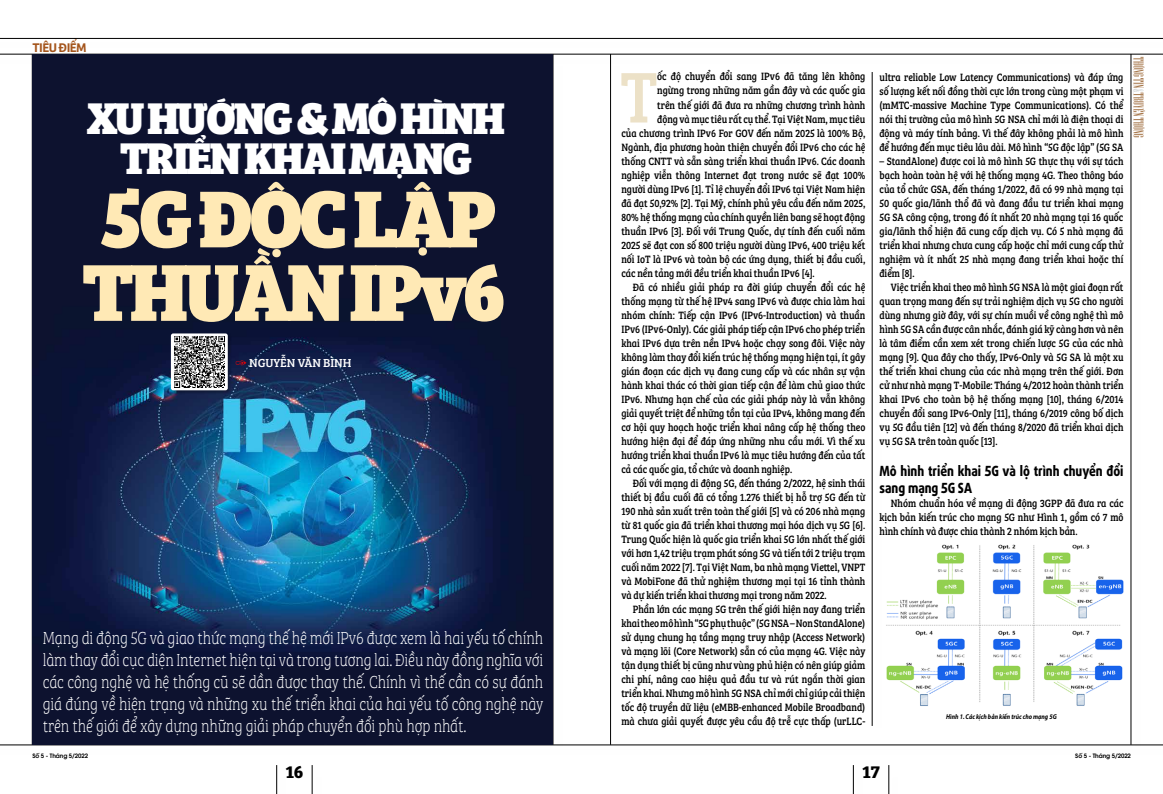
<style>
.page{position:relative;width:1163px;height:794px;background:#fff}
.page>*{position:absolute;margin:0;border:0;box-sizing:border-box;transform-origin:0 0}
.t1{font:83.5px/73.5px "SVN Bree Serif Extra Bold DCVN";letter-spacing:-.055em;color:#ffe9b5;scale:.96 1}
.t2{font:74.2px "SVN Bree Serif";color:#ece1c7;scale:.86 1}
.t3{font:46px/39.9px "SVN Bree Serif Extra Bold DCVN";letter-spacing:-.055em;color:#fff;text-align:center;scale:.96 1}
.t4{font:100 18px/22px "SVN Bree Serif";letter-spacing:-.01em;color:#fff;text-align:justify;scale:.81 1}
.t5{font:700 18px "SVN Bree Serif";color:#000}
.t6{font:700 14px/17px "SVN Daxline Pro Extra";letter-spacing:-.005em;color:#000;scale:.85 1}
.t7{font:600 13px "SVN Bree";letter-spacing:-.04em;color:#a5561d}
.t8{font:12px "SVN Bree Serif";letter-spacing:-.005em;color:#fff}
.t9{font:11px/14px "SVN Bree Serif";color:#000;text-align:justify;scale:.86 1}
.t10{font:italic 700 7px "Myriad Pro";color:#000;scale:.86 1}
.t11{font:6px "SVN Avant Garde Gothic Demi";letter-spacing:-.01em;color:#000}
</style>
<div class="page">
<div style="left:274px;top:765px;width:19px;height:29px;background:#000;opacity:.22"></div>
<svg style="left:276px;top:765px;width:1px;height:29px"></svg>
<div style="left:850px;top:765px;width:19px;height:29px;background:#000;opacity:.22"></div>
<svg style="left:853px;top:765px;width:1px;height:29px"></svg>
<div style="left:310px;top:765px;width:18px;height:29px;background:#000;opacity:.22"></div>
<svg style="left:312px;top:765px;width:1px;height:29px"></svg>
<div style="left:886px;top:765px;width:19px;height:29px;background:#000;opacity:.22"></div>
<svg style="left:888px;top:765px;width:1px;height:29px"></svg>
<div style="left:550px;top:55px;width:19px;height:703px;background:#000;opacity:.22"></div>
<div style="left:30px;top:55px;width:19px;height:703px;background:#c4c4c4"></div>
<hr style="left:610px;top:54px;width:1px;height:691px;background:#000">
<hr style="left:1130px;top:54px;width:1px;height:691px;background:#000">
<div style="left:0;top:742px;width:1162px;height:19px;background:#000;opacity:.22"></div>
<hr style="left:0;top:744px;width:1162px;height:1px;background:#000">
<div style="left:0;top:52px;width:1162px;height:19px;background:#fff"></div>
<div style="left:0;top:36px;width:1162px;height:19px;background:#000;opacity:.22"></div>
<hr style="left:0;top:38px;width:1162px;height:1px;background:#000">
<img style="left:32px;top:54px;width:521px;height:691px">
<div style="left:170px;top:333px;width:62px;height:61px;background:#000;opacity:.33"></div>
<div style="left:171px;top:333px;width:57px;height:57px;background:#fff;border-radius:2px"></div>
<img style="left:174px;top:336px;width:51px;height:51px">
<img style="left:888px;top:544px;width:236px;height:162px">
<hr style="left:871px;top:72px;width:1px;height:654px;background:#000">
<svg style="left:236px;top:360px;width:10px;height:5px"></svg>
<p class="t7" style="left:32px;top:37px;width:56px">TIÊU ĐIỂM</p>
<h3 class="t3" style="left:87px;top:95px;width:437px">XU HƯỚNG &amp; MÔ HÌNH<br>TRIỂN KHAI MẠNG</h3>
<h1 class="t1" style="left:82px;top:175px;width:443px">5G ĐỘC LẬP<br>THUẦN IPv6</h1>
<p class="t8" style="left:249px;top:354px;width:104px">NGUYỄN VĂN BÌNH</p>
<p class="t4" style="left:43px;top:626px;width:619px">Mạng di động 5G và giao thức mạng thế hệ mới IPv6 được xem là hai yếu tố chính làm thay đổi cục diện Internet hiện tại và trong tương lai. Điều này đồng nghĩa với các công nghệ và hệ thống cũ sẽ dần được thay thế. Chính vì thế cần có sự đánh giá đúng về hiện trạng và những xu thế triển khai của hai yếu tố công nghệ này trên thế giới để xây dựng những giải pháp chuyển đổi phù hợp nhất.</p>
<h2 class="t2" style="left:620px;top:41px;width:45px">T</h2>
<p class="t9" style="left:657px;top:69px;width:243px">ốc độ chuyển đổi sang IPv6 đã tăng lên không</p>
<p class="t9" style="left:657px;top:83px;width:243px">ngừng trong những năm gần đây và các quốc gia</p>
<p class="t9" style="left:657px;top:97px;width:243px">trên thế giới đã đưa ra những chương trình hành</p>
<p class="t9" style="left:657px;top:111px;width:243px">động và mục tiêu rất cụ thể. Tại Việt Nam, mục tiêu</p>
<p class="t9" style="left:621px;top:125px;width:285px">của chương trình IPv6 For GOV đến năm 2025 là 100% Bộ,</p>
<p class="t9" style="left:621px;top:139px;width:285px">Ngành, địa phương hoàn thiện chuyển đổi IPv6 cho các hệ</p>
<p class="t9" style="left:621px;top:153px;width:285px">thống CNTT và sẵn sàng triển khai thuần IPv6. Các doanh</p>
<p class="t9" style="left:621px;top:167px;width:285px">nghiệp viễn thông Internet đạt trong nước sẽ đạt 100%</p>
<p class="t9" style="left:621px;top:181px;width:285px">người dùng IPv6 [1]. Tỉ lệ chuyển đổi IPv6 tại Việt Nam hiện</p>
<p class="t9" style="left:621px;top:195px;width:285px">đã đạt 50,92% [2]. Tại Mỹ, chính phủ yêu cầu đến năm 2025,</p>
<p class="t9" style="left:621px;top:209px;width:285px">80% hệ thống mạng của chính quyền liên bang sẽ hoạt động</p>
<p class="t9" style="left:621px;top:223px;width:285px">thuần IPv6 [3]. Đối với Trung Quốc, dự tính đến cuối năm</p>
<p class="t9" style="left:621px;top:237px;width:285px">2025 sẽ đạt con số 800 triệu người dùng IPv6, 400 triệu kết</p>
<p class="t9" style="left:621px;top:251px;width:285px">nối IoT là IPv6 và toàn bộ các ứng dụng, thiết bị đầu cuối,</p>
<p class="t9" style="left:621px;top:265px;width:226px">các nền tảng mới đều triển khai thuần IPv6 [4].</p>
<p class="t9" style="left:632px;top:279px;width:272px">Đã có nhiều giải pháp ra đời giúp chuyển đổi các hệ</p>
<p class="t9" style="left:621px;top:293px;width:285px">thống mạng từ thế hệ IPv4 sang IPv6 và được chia làm hai</p>
<p class="t9" style="left:621px;top:307px;width:285px">nhóm chính: Tiếp cận IPv6 (IPv6-Introduction) và thuần</p>
<p class="t9" style="left:621px;top:321px;width:285px">IPv6 (IPv6-Only). Các giải pháp tiếp cận IPv6 cho phép triển</p>
<p class="t9" style="left:621px;top:335px;width:285px">khai IPv6 dựa trên nền IPv4 hoặc chạy song đôi. Việc này</p>
<p class="t9" style="left:621px;top:349px;width:285px">không làm thay đổi kiến trúc hệ thống mạng hiện tại, ít gây</p>
<p class="t9" style="left:621px;top:363px;width:285px">gián đoạn các dịch vụ đang cung cấp và các nhân sự vận</p>
<p class="t9" style="left:621px;top:377px;width:285px">hành khai thác có thời gian tiếp cận để làm chủ giao thức</p>
<p class="t9" style="left:621px;top:391px;width:285px">IPv6. Nhưng hạn chế của các giải pháp này là vẫn không</p>
<p class="t9" style="left:621px;top:405px;width:285px">giải quyết triệt để những tồn tại của IPv4, không mang đến</p>
<p class="t9" style="left:621px;top:419px;width:285px">cơ hội quy hoạch hoặc triển khai nâng cấp hệ thống theo</p>
<p class="t9" style="left:621px;top:433px;width:285px">hướng hiện đại để đáp ứng những nhu cầu mới. Vì thế xu</p>
<p class="t9" style="left:621px;top:447px;width:285px">hướng triển khai thuần IPv6 là mục tiêu hướng đến của tất</p>
<p class="t9" style="left:621px;top:461px;width:200px">cả các quốc gia, tổ chức và doanh nghiệp.</p>
<p class="t9" style="left:632px;top:475px;width:272px">Đối với mạng di động 5G, đến tháng 2/2022, hệ sinh thái</p>
<p class="t9" style="left:621px;top:489px;width:285px">thiết bị đầu cuối đã có tổng 1.276 thiết bị hỗ trợ 5G đến từ</p>
<p class="t9" style="left:621px;top:503px;width:285px">190 nhà sản xuất trên toàn thế giới [5] và có 206 nhà mạng</p>
<p class="t9" style="left:621px;top:517px;width:285px">từ 81 quốc gia đã triển khai thương mại hóa dịch vụ 5G [6].</p>
<p class="t9" style="left:621px;top:531px;width:285px">Trung Quốc hiện là quốc gia triển khai 5G lớn nhất thế giới</p>
<p class="t9" style="left:621px;top:545px;width:285px">với hơn 1,42 triệu trạm phát sóng 5G và tiến tới 2 triệu trạm</p>
<p class="t9" style="left:621px;top:559px;width:285px">cuối năm 2022 [7]. Tại Việt Nam, ba nhà mạng Viettel, VNPT</p>
<p class="t9" style="left:621px;top:573px;width:285px">và MobiFone đã thử nghiệm thương mại tại 16 tỉnh thành</p>
<p class="t9" style="left:621px;top:587px;width:240px">và dự kiến triển khai thương mại trong năm 2022.</p>
<p class="t9" style="left:632px;top:601px;width:272px">Phần lớn các mạng 5G trên thế giới hiện nay đang triển</p>
<p class="t9" style="left:621px;top:615px;width:285px">khai theo mô hình “5G phụ thuộc” (5G NSA – Non StandAlone)</p>
<p class="t9" style="left:621px;top:629px;width:285px">sử dụng chung hạ tầng mạng truy nhập (Access Network)</p>
<p class="t9" style="left:621px;top:643px;width:285px">và mạng lõi (Core Network) sẵn có của mạng 4G. Việc này</p>
<p class="t9" style="left:621px;top:657px;width:285px">tận dụng thiết bị cũng như vùng phủ hiện có nên giúp giảm</p>
<p class="t9" style="left:621px;top:671px;width:285px">chi phí, nâng cao hiệu quả đầu tư và rút ngắn thời gian</p>
<p class="t9" style="left:621px;top:685px;width:285px">triển khai. Nhưng mô hình 5G NSA chỉ mới chỉ giúp cải thiện</p>
<p class="t9" style="left:621px;top:699px;width:285px">tốc độ truyền dữ liệu (eMBB-enhanced Mobile Broadband)</p>
<p class="t9" style="left:621px;top:713px;width:285px">mà chưa giải quyết được yêu cầu độ trễ cực thấp (urLLC-</p>
<p class="t9" style="left:879px;top:69px;width:285px">ultra reliable Low Latency Communications) và đáp ứng số lượng kết nối đồng thời cực lớn trong cùng một phạm vi (mMTC-massive Machine Type Communications). Có thể nói thị trường của mô hình 5G NSA chỉ mới là điện thoại di động và máy tính bảng. Vì thế đây không phải là mô hình để hướng đến mục tiêu lâu dài. Mô hình “5G độc lập” (5G SA</p>
<p class="t9" style="left:879px;top:153px;width:285px">– StandAlone) được coi là mô hình 5G thực thụ với sự tách bạch hoàn toàn hệ với hệ thống mạng 4G. Theo thông báo của tổ chức GSA, đến tháng 1/2022, đã có 99 nhà mạng tại 50 quốc gia/lãnh thổ đã và đang đầu tư triển khai mạng 5G SA công cộng, trong đó ít nhất 20 nhà mạng tại 16 quốc gia/lãnh thổ hiện đã cung cấp dịch vụ. Có 5 nhà mạng đã triển khai nhưng chưa cung cấp hoặc chỉ mới cung cấp thử nghiệm và ít nhất 25 nhà mạng đang triển khai hoặc thí điểm [8].</p>
<p class="t9" style="left:879px;top:279px;width:285px;text-indent:11px">Việc triển khai theo mô hình 5G NSA là một giai đoạn rất quan trọng mang đến sự trải nghiệm dịch vụ 5G cho người dùng nhưng giờ đây, với sự chín muồi về công nghệ thì mô hình 5G SA cần được cân nhắc, đánh giá kỹ càng hơn và nên là tâm điểm cần xem xét trong chiến lược 5G của các nhà mạng [9]. Qua đây cho thấy, IPv6-Only và 5G SA là một xu thế triển khai chung của các nhà mạng trên thế giới. Đơn cử như nhà mạng T-Mobile: Tháng 4/2012 hoàn thành triển khai IPv6 cho toàn bộ hệ thống mạng [10], tháng 6/2014 chuyển đổi sang IPv6-Only [11], tháng 6/2019 công bố dịch vụ 5G đầu tiên [12] và đến tháng 8/2020 đã triển khai dịch vụ 5G SA trên toàn quốc [13].</p>
<p class="t6" style="left:879px;top:461px;width:288px">Mô hình triển khai 5G và lộ trình chuyển đổi sang mạng 5G SA</p>
<p class="t9" style="left:879px;top:495px;width:285px;text-indent:11px">Nhóm chuẩn hóa về mạng di động 3GPP đã đưa ra các kịch bản kiến trúc cho mạng 5G như Hình 1, gồm có 7 mô hình chính và được chia thành 2 nhóm kịch bản.</p>
<p class="t10" style="left:946px;top:712px;width:130px">Hình 1. Các kịch bản kiến trúc cho mạng 5G</p>
<p class="t11" style="left:32px;top:751px;width:57px">Số 5 - Tháng 5/2022</p>
<p class="t11" style="left:1074px;top:751px;width:57px">Số 5 - Tháng 5/2022</p>
<h3 class="t5" style="left:285px;top:757px;width:20px">16</h3>
<h3 class="t5" style="left:862px;top:757px;width:19px">17</h3>
</div>
